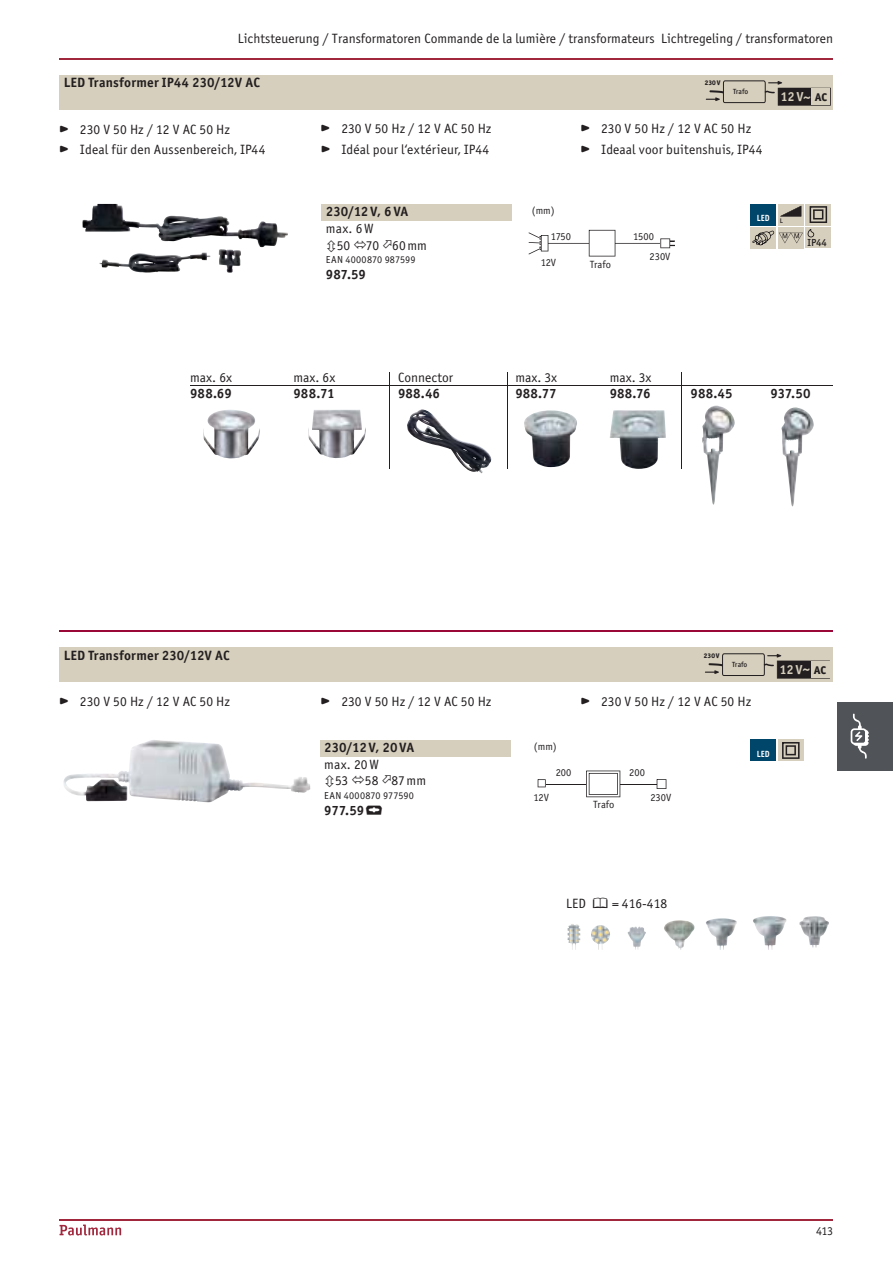
<style>
.page{position:relative;width:893px;height:1263px;background:#fff}
.page>*{position:absolute;margin:0;border:0;box-sizing:border-box;transform-origin:0 0}
.t1{font:13.5px/20.4px "P Officina Sans Book ITC";color:#231f20}
.t2{font:13.5px "P Officina Sans Bold ITC";color:#231f20}
.t3{font:13.05px "P Officina Sans Bold ITC";color:#d6cfbd}
.t4{font:12px "P Officina Sans Book ITC";color:#231f20}
.t5{font:10.5px "P Officina Sans Book ITC";color:#231f20}
.t6{font:10.35px "P Officina Sans Medium ITC";color:#231f20}
.t7{font:10.2px "P Officina Sans Book ITC";letter-spacing:.015em;color:#231f20}
.t8{font:9px "P Officina Sans Bold ITC";letter-spacing:-.01em;color:#fff;scale:.9 1}
.t9{font:7.5px "P Officina Sans Medium ITC";letter-spacing:.005em;color:#231f20}
.t10{font:6.75px "P Officina Sans Extra Bold ITC";letter-spacing:.02em;color:#231f20}
.s1{font-family:"Paulmann"}
.s2{font-size:13.95px}
.s3{font-family:"P Officina Sans Extra Bold ITC";font-size:11.25px;color:#231f20}
</style>
<div class="page">
<div style="left:837px;top:702px;width:56px;height:68px;background:#505357"></div>
<svg style="left:851px;top:713px;width:18px;height:46px"></svg>
<img style="left:82px;top:204px;width:206px;height:43px">
<svg style="left:528px;top:230px;width:147px;height:26px"></svg>
<img style="left:407px;top:410px;width:85px;height:64px">
<img style="left:203px;top:410px;width:57px;height:49px">
<img style="left:308px;top:410px;width:58px;height:48px">
<hr style="left:190px;top:385px;width:643px;height:1px;background:#231f20">
<hr style="left:389px;top:372px;width:1px;height:97px;background:#231f20">
<hr style="left:507px;top:372px;width:1px;height:97px;background:#231f20">
<hr style="left:681px;top:372px;width:1px;height:97px;background:#231f20">
<img style="left:781px;top:408px;width:33px;height:98px">
<img style="left:702px;top:406px;width:33px;height:99px">
<img style="left:610px;top:410px;width:56px;height:59px">
<img style="left:524px;top:410px;width:53px;height:57px">
<img style="left:63px;top:740px;width:245px;height:62px">
<hr style="left:542px;top:784px;width:118px;height:1px;background:#231f20">
<svg style="left:657px;top:779px;width:9px;height:10px"></svg>
<svg style="left:586px;top:771px;width:34px;height:26px"></svg>
<svg style="left:538px;top:779px;width:8px;height:8px"></svg>
<img style="left:753px;top:916px;width:33px;height:34px">
<img style="left:706px;top:918px;width:31px;height:32px">
<img style="left:627px;top:927px;width:19px;height:23px">
<img style="left:591px;top:925px;width:19px;height:25px">
<img style="left:567px;top:924px;width:13px;height:26px">
<img style="left:799px;top:916px;width:30px;height:32px">
<img style="left:664px;top:920px;width:31px;height:30px">
<hr style="left:60px;top:58px;width:773px;height:1px;background:#a1273c">
<hr style="left:60px;top:1219px;width:773px;height:1px;background:#a1273c">
<svg style="left:60px;top:1225px;width:61px;height:10px"></svg>
<hr style="left:60px;top:631px;width:773px;height:1px;background:#990837">
<div style="left:60px;top:648px;width:773px;height:34px;background:#d6cfbd"></div>
<div style="left:60px;top:76px;width:773px;height:34px;background:#d6cfbd"></div>
<div style="left:750px;top:204px;width:26px;height:21px;background:#00466a"></div>
<div style="left:778px;top:204px;width:25px;height:21px;background:#d6cfbd"></div>
<svg style="left:780px;top:206px;width:21px;height:11px"></svg>
<div style="left:805px;top:204px;width:26px;height:21px;background:#d6cfbd"></div>
<svg style="left:809px;top:206px;width:18px;height:17px"></svg>
<div style="left:750px;top:227px;width:26px;height:22px;background:#d6cfbd"></div>
<div style="left:778px;top:227px;width:25px;height:22px;background:#d6cfbd"></div>
<div style="left:805px;top:227px;width:25px;height:21px;background:#d6cfbd"></div>
<svg style="left:752px;top:229px;width:62px;height:16px"></svg>
<div style="left:322px;top:204px;width:190px;height:17px;background:#d6cfbd"></div>
<svg style="left:706px;top:80px;width:125px;height:26px"></svg>
<div style="left:811px;top:88px;width:19px;height:17px;background:#d6cfbd"></div>
<svg style="left:705px;top:653px;width:125px;height:26px"></svg>
<div style="left:811px;top:661px;width:18px;height:17px;background:#d6cfbd"></div>
<div style="left:750px;top:740px;width:26px;height:21px;background:#00466a"></div>
<div style="left:778px;top:740px;width:25px;height:21px;background:#d6cfbd"></div>
<svg style="left:782px;top:742px;width:17px;height:17px"></svg>
<div style="left:320px;top:740px;width:190px;height:17px;background:#d6cfbd"></div>
<p class="t1" style="left:238px;top:29px;width:597px">Lichtsteuerung / Transformatoren Commande de la lumière / transformateurs Lichtregeling / transformatoren</p>
<p class="t2" style="left:64px;top:78px;width:198px">LED Transformer IP44 230/12V AC</p>
<p class="t1" style="left:60px;top:120px;width:207px"><span class="s1">&gt;</span>230 V 50 Hz / 12 V AC 50 Hz <span class="s1">&gt;</span>Ideal für den Aussenbereich, IP44</p>
<p class="t10" style="left:705px;top:81px;width:17px">230 V</p>
<p class="t9" style="left:733px;top:88px;width:17px">Trafo</p>
<p class="t1" style="left:321px;top:120px;width:172px"><span class="s1">&gt;</span>230 V 50 Hz / 12 V AC 50 Hz <span class="s1">&gt;</span>Idéal pour l‘extérieur, IP44</p>
<p class="t1" style="left:581px;top:120px;width:183px"><span class="s1">&gt;</span>230 V 50 Hz / 12 V AC 50 Hz <span class="s1">&gt;</span>Ideaal voor buitenshuis, IP44</p>
<p class="t3" style="left:780px;top:92px;width:48px">12 V<span class="s2">~</span> <span class="s3">AC</span></p>
<p class="t2" style="left:326px;top:207px;width:84px">230/12 V, 6 VA</p>
<p class="t1" style="left:326px;top:222px;width:103px;line-height:16px">max. 6 W<br><span class="s1">3</span>50 <span class="s1">2</span>70 <span class="s1">1</span>60 mm</p>
<p class="t7" style="left:326px;top:256px;width:91px">EAN 4000870 987599</p>
<p class="t2" style="left:326px;top:270px;width:42px">987.59</p>
<p class="t5" style="left:532px;top:206px;width:24px">(mm)</p>
<p class="t5" style="left:551px;top:233px;width:22px">1750</p>
<p class="t5" style="left:633px;top:233px;width:22px">1500</p>
<p class="t5" style="left:541px;top:259px;width:17px">12V</p>
<p class="t5" style="left:649px;top:253px;width:22px">230V</p>
<p class="t5" style="left:590px;top:260px;width:23px">Trafo</p>
<p class="t8" style="left:757px;top:212px;width:31px">LED <sub>L</sub></p>
<p class="t6" style="left:807px;top:236px;width:21px">IP44</p>
<p class="t1" style="left:190px;top:368px;width:43px">max. 6x</p>
<p class="t2" style="left:190px;top:389px;width:43px">988.69</p>
<p class="t1" style="left:293px;top:368px;width:43px">max. 6x</p>
<p class="t2" style="left:293px;top:389px;width:43px">988.71</p>
<p class="t1" style="left:398px;top:368px;width:57px">Connector</p>
<p class="t2" style="left:398px;top:389px;width:44px">988.46</p>
<p class="t1" style="left:515px;top:368px;width:43px">max. 3x</p>
<p class="t2" style="left:515px;top:389px;width:43px">988.77</p>
<p class="t1" style="left:610px;top:368px;width:43px">max. 3x</p>
<p class="t2" style="left:610px;top:389px;width:42px">988.76</p>
<p class="t2" style="left:691px;top:389px;width:43px">988.45</p>
<p class="t2" style="left:770px;top:389px;width:41px">937.50</p>
<p class="t2" style="left:64px;top:650px;width:167px">LED Transformer 230/12V AC</p>
<p class="t1" style="left:60px;top:692px;width:172px"><span class="s1">&gt;</span>230 V 50 Hz / 12 V AC 50 Hz</p>
<p class="t10" style="left:704px;top:653px;width:17px">230 V</p>
<p class="t9" style="left:732px;top:660px;width:17px">Trafo</p>
<p class="t1" style="left:321px;top:692px;width:172px"><span class="s1">&gt;</span>230 V 50 Hz / 12 V AC 50 Hz</p>
<p class="t1" style="left:581px;top:692px;width:172px"><span class="s1">&gt;</span>230 V 50 Hz / 12 V AC 50 Hz</p>
<p class="t3" style="left:780px;top:665px;width:48px">12 V<span class="s2">~</span> <span class="s3">AC</span></p>
<p class="t2" style="left:324px;top:742px;width:92px">230/12 V, 20 VA</p>
<p class="t1" style="left:324px;top:758px;width:103px;line-height:16px">max. 20 W<br><span class="s1">3</span>53 <span class="s1">2</span>58 <span class="s1">1</span>87 mm</p>
<p class="t7" style="left:324px;top:791px;width:91px">EAN 4000870 977590</p>
<p class="t2" style="left:324px;top:805px;width:62px">977.59<span class="s1">¥</span></p>
<p class="t5" style="left:534px;top:742px;width:24px">(mm)</p>
<p class="t5" style="left:556px;top:769px;width:17px">200</p>
<p class="t5" style="left:629px;top:769px;width:17px">200</p>
<p class="t5" style="left:533px;top:794px;width:17px">12V</p>
<p class="t5" style="left:650px;top:794px;width:22px">230V</p>
<p class="t5" style="left:593px;top:801px;width:23px">Trafo</p>
<p class="t8" style="left:757px;top:748px;width:16px">LED</p>
<p class="t1" style="left:566px;top:894px;width:103px">LED <span class="s1">6</span> = 416-418</p>
<p class="t4" style="left:816px;top:1227px;width:19px">413</p>
</div>
